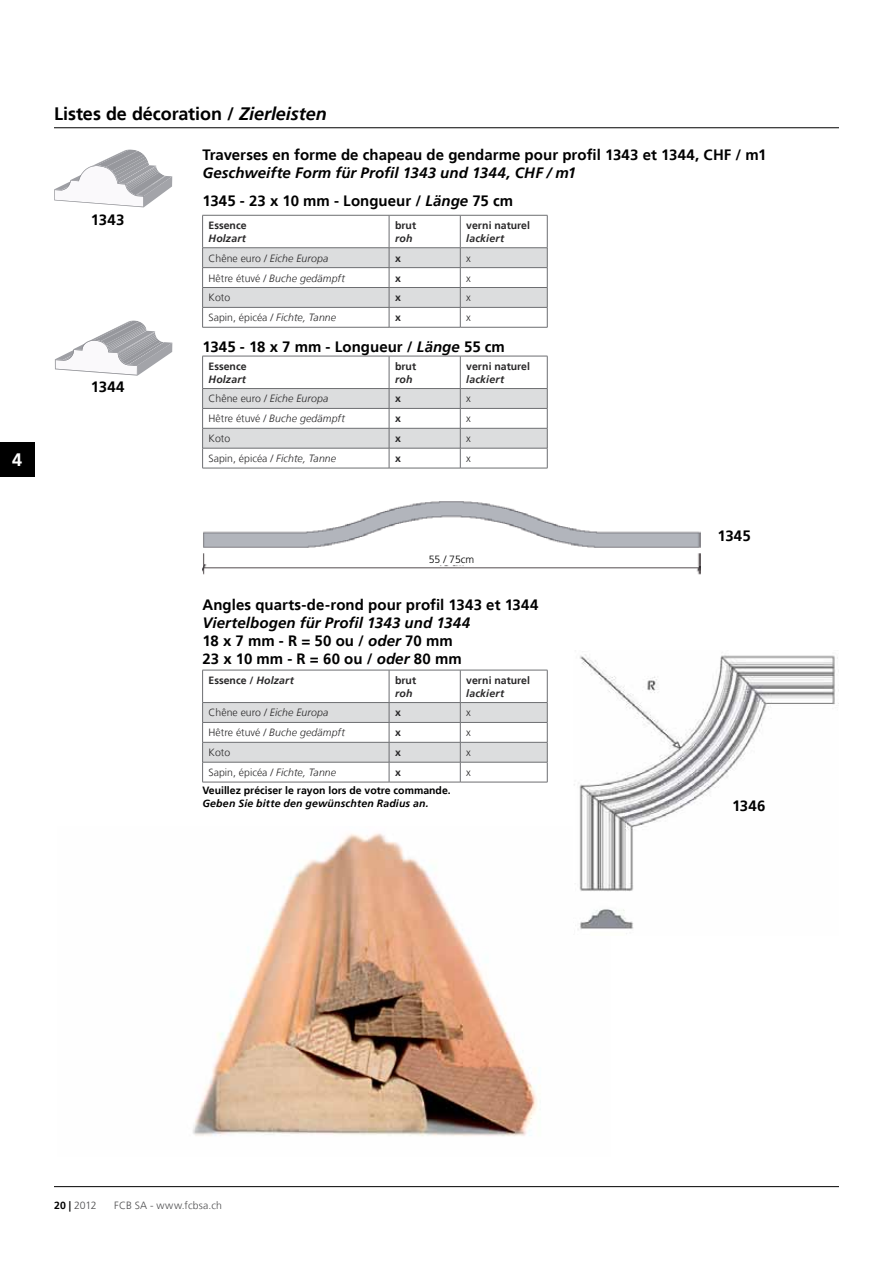
<style>
.page{position:relative;width:893px;height:1263px;background:#fff}
.page>*{position:absolute;margin:0;border:0;box-sizing:border-box;transform-origin:0 0}
.t1{font:700 18px "Frutiger LT";color:#000}
.t2{font:700 18px "Frutiger LT";color:#fff}
.t3{font:700 15px/18px "Frutiger LT";letter-spacing:.005em;color:#000}
.t4{font:italic 700 15px "Frutiger LT";letter-spacing:.005em;color:#000}
.t5{font:italic 300 10.5px "Frutiger LT";letter-spacing:.01em;color:#292829}
.t6{font:300 10.5px "Frutiger LT";color:#292829}
.t7{font:700 10.5px "Frutiger LT";color:#292829}
.t8{font:italic 700 10.5px "Frutiger LT";letter-spacing:.02em;color:#292829}
.t9{font:700 10.5px "Frutiger LT";color:#000}
.t10{font:italic 700 10.5px "Frutiger LT";letter-spacing:.02em;color:#000}
.t11{font:300 10.5px "Frutiger LT";letter-spacing:.01em;color:#4d4d4f}
.t12{font:300 10.5px "Frutiger LT";color:#000}
.s1{font-style:italic}
.s2{font-style:normal}
.s3{font-weight:700;color:#000}
</style>
<div class="page">
<hr style="left:54px;top:1186px;width:785px;height:1px;background:#000">
<div style="left:0;top:442px;width:34px;height:34px;background:#000"></div>
<hr style="left:54px;top:127px;width:785px;height:1px;background:#000">
<img style="left:193px;top:833px;width:344px;height:303px">
<hr style="left:202px;top:215px;width:187px;height:1px;background:#6d6e71">
<hr style="left:202px;top:215px;width:1px;height:33px;background:#6d6e71">
<hr style="left:389px;top:215px;width:71px;height:1px;background:#6d6e71">
<hr style="left:389px;top:215px;width:1px;height:33px;background:#6d6e71">
<hr style="left:460px;top:215px;width:87px;height:1px;background:#6d6e71">
<hr style="left:460px;top:215px;width:1px;height:33px;background:#6d6e71">
<hr style="left:547px;top:215px;width:1px;height:33px;background:#6d6e71">
<hr style="left:202px;top:247px;width:187px;height:1px;background:#6d6e71">
<hr style="left:389px;top:247px;width:71px;height:1px;background:#6d6e71">
<hr style="left:460px;top:247px;width:87px;height:1px;background:#6d6e71">
<hr style="left:202px;top:327px;width:187px;height:1px;background:#6d6e71">
<hr style="left:389px;top:327px;width:71px;height:1px;background:#6d6e71">
<svg style="left:202px;top:248px;width:346px;height:79px"></svg>
<hr style="left:460px;top:327px;width:87px;height:1px;background:#6d6e71">
<hr style="left:202px;top:356px;width:187px;height:1px;background:#6d6e71">
<hr style="left:202px;top:356px;width:1px;height:32px;background:#6d6e71">
<hr style="left:389px;top:356px;width:71px;height:1px;background:#6d6e71">
<hr style="left:389px;top:356px;width:1px;height:32px;background:#6d6e71">
<hr style="left:460px;top:356px;width:87px;height:1px;background:#6d6e71">
<hr style="left:460px;top:356px;width:1px;height:32px;background:#6d6e71">
<hr style="left:547px;top:356px;width:1px;height:32px;background:#6d6e71">
<hr style="left:202px;top:670px;width:187px;height:1px;background:#6d6e71">
<hr style="left:202px;top:670px;width:1px;height:32px;background:#6d6e71">
<hr style="left:389px;top:670px;width:71px;height:1px;background:#6d6e71">
<hr style="left:389px;top:670px;width:1px;height:32px;background:#6d6e71">
<hr style="left:460px;top:670px;width:87px;height:1px;background:#6d6e71">
<hr style="left:460px;top:670px;width:1px;height:32px;background:#6d6e71">
<hr style="left:547px;top:670px;width:1px;height:32px;background:#6d6e71">
<svg style="left:202px;top:702px;width:346px;height:80px"></svg>
<hr style="left:202px;top:782px;width:187px;height:1px;background:#6d6e71">
<hr style="left:389px;top:782px;width:71px;height:1px;background:#6d6e71">
<hr style="left:460px;top:782px;width:87px;height:1px;background:#6d6e71">
<svg style="left:54px;top:149px;width:118px;height:58px"></svg>
<svg style="left:54px;top:320px;width:118px;height:56px"></svg>
<img style="left:574px;top:654px;width:265px;height:280px">
<img style="left:203px;top:501px;width:498px;height:74px">
<div style="left:435px;top:555px;width:30px;height:10px;background:#fff"></div>
<svg style="left:202px;top:388px;width:346px;height:81px"></svg>
<p class="t2" style="left:12px;top:449px;width:12px">4</p>
<p class="t1" style="left:54px;top:103px;width:274px">Listes de décoration / <span class="s1">Zierleisten</span></p>
<p class="t3" style="left:202px;top:146px;width:566px">Traverses en forme de chapeau de gendarme pour profil 1343 et 1344, CHF / m1</p>
<p class="t4" style="left:202px;top:164px;width:375px">Geschweifte Form für Profil 1343 und 1344, CHF / m1</p>
<p class="t3" style="left:91px;top:210px;width:35px">1343</p>
<p class="t3" style="left:91px;top:378px;width:35px">1344</p>
<p class="t3" style="left:202px;top:192px;width:312px">1345 - 23 x 10 mm - Longueur / <span class="s1">Länge</span> 75 cm</p>
<p class="t7" style="left:209px;top:219px;width:39px">Essence</p>
<p class="t8" style="left:209px;top:232px;width:39px">Holzart</p>
<p class="t7" style="left:395px;top:219px;width:22px">brut</p>
<p class="t8" style="left:395px;top:232px;width:19px">roh</p>
<p class="t7" style="left:466px;top:219px;width:65px">verni naturel</p>
<p class="t8" style="left:466px;top:232px;width:39px">lackiert</p>
<p class="t5" style="left:209px;top:252px;width:121px"><span class="s2">Chêne euro /</span> Eiche Europa</p>
<p class="t7" style="left:395px;top:252px;width:7px">x</p>
<p class="t6" style="left:466px;top:252px;width:6px">x</p>
<p class="t5" style="left:209px;top:272px;width:138px"><span class="s2">Hêtre étuvé /</span> Buche gedämpft</p>
<p class="t7" style="left:395px;top:272px;width:7px">x</p>
<p class="t6" style="left:466px;top:272px;width:6px">x</p>
<p class="t6" style="left:209px;top:292px;width:23px">Koto</p>
<p class="t7" style="left:395px;top:292px;width:7px">x</p>
<p class="t6" style="left:466px;top:292px;width:6px">x</p>
<p class="t6" style="left:209px;top:312px;width:129px">Sapin, épicéa / <span class="s1">Fichte, Tanne</span></p>
<p class="t7" style="left:395px;top:311px;width:7px">x</p>
<p class="t6" style="left:466px;top:312px;width:6px">x</p>
<p class="t3" style="left:202px;top:337px;width:304px">1345 - 18 x 7 mm - Longueur / <span class="s1">Länge</span> 55 cm</p>
<p class="t7" style="left:209px;top:360px;width:39px">Essence</p>
<p class="t8" style="left:209px;top:373px;width:39px">Holzart</p>
<p class="t7" style="left:395px;top:360px;width:22px">brut</p>
<p class="t8" style="left:395px;top:373px;width:19px">roh</p>
<p class="t7" style="left:466px;top:360px;width:65px">verni naturel</p>
<p class="t8" style="left:466px;top:373px;width:39px">lackiert</p>
<p class="t5" style="left:209px;top:393px;width:121px"><span class="s2">Chêne euro /</span> Eiche Europa</p>
<p class="t7" style="left:395px;top:393px;width:7px">x</p>
<p class="t6" style="left:466px;top:393px;width:6px">x</p>
<p class="t5" style="left:209px;top:413px;width:138px"><span class="s2">Hêtre étuvé /</span> Buche gedämpft</p>
<p class="t7" style="left:395px;top:412px;width:7px">x</p>
<p class="t6" style="left:466px;top:413px;width:6px">x</p>
<p class="t6" style="left:209px;top:433px;width:23px">Koto</p>
<p class="t7" style="left:395px;top:432px;width:7px">x</p>
<p class="t6" style="left:466px;top:433px;width:6px">x</p>
<p class="t6" style="left:209px;top:452px;width:129px">Sapin, épicéa / <span class="s1">Fichte, Tanne</span></p>
<p class="t7" style="left:395px;top:452px;width:7px">x</p>
<p class="t6" style="left:466px;top:452px;width:6px">x</p>
<p class="t12" style="left:429px;top:553px;width:47px">55 / 75cm</p>
<p class="t3" style="left:202px;top:595px;width:338px">Angles quarts-de-rond pour profil 1343 et 1344</p>
<p class="t4" style="left:202px;top:613px;width:269px">Viertelbogen für Profil 1343 und 1344</p>
<p class="t3" style="left:202px;top:632px;width:261px">18 x 7 mm - R = 50 ou / <span class="s1">oder</span> 70 mm<br>23 x 10 mm - R = 60 ou / <span class="s1">oder</span> 80 mm</p>
<p class="t7" style="left:209px;top:674px;width:87px">Essence / <span class="s1">Holzart</span></p>
<p class="t7" style="left:395px;top:674px;width:22px">brut</p>
<p class="t8" style="left:395px;top:687px;width:19px">roh</p>
<p class="t7" style="left:466px;top:674px;width:65px">verni naturel</p>
<p class="t8" style="left:466px;top:687px;width:39px">lackiert</p>
<p class="t5" style="left:209px;top:707px;width:121px"><span class="s2">Chêne euro /</span> Eiche Europa</p>
<p class="t7" style="left:395px;top:707px;width:7px">x</p>
<p class="t6" style="left:466px;top:707px;width:6px">x</p>
<p class="t5" style="left:209px;top:727px;width:138px"><span class="s2">Hêtre étuvé /</span> Buche gedämpft</p>
<p class="t7" style="left:395px;top:726px;width:7px">x</p>
<p class="t6" style="left:466px;top:727px;width:6px">x</p>
<p class="t6" style="left:209px;top:747px;width:23px">Koto</p>
<p class="t7" style="left:395px;top:746px;width:7px">x</p>
<p class="t6" style="left:466px;top:747px;width:6px">x</p>
<p class="t6" style="left:209px;top:766px;width:129px">Sapin, épicéa / <span class="s1">Fichte, Tanne</span></p>
<p class="t7" style="left:395px;top:766px;width:7px">x</p>
<p class="t6" style="left:466px;top:766px;width:6px">x</p>
<p class="t9" style="left:202px;top:785px;width:250px">Veuillez préciser le rayon lors de votre commande.</p>
<p class="t10" style="left:202px;top:797px;width:228px">Geben Sie bitte den gewünschten Radius an.</p>
<p class="t3" style="left:717px;top:526px;width:35px">1345</p>
<p class="t3" style="left:732px;top:796px;width:35px">1346</p>
<p class="t11" style="left:54px;top:1199px;width:44px"><span class="s3">20 |</span> 2012</p>
<p class="t11" style="left:114px;top:1199px;width:109px">FCB SA - www.fcbsa.ch</p>
</div>
